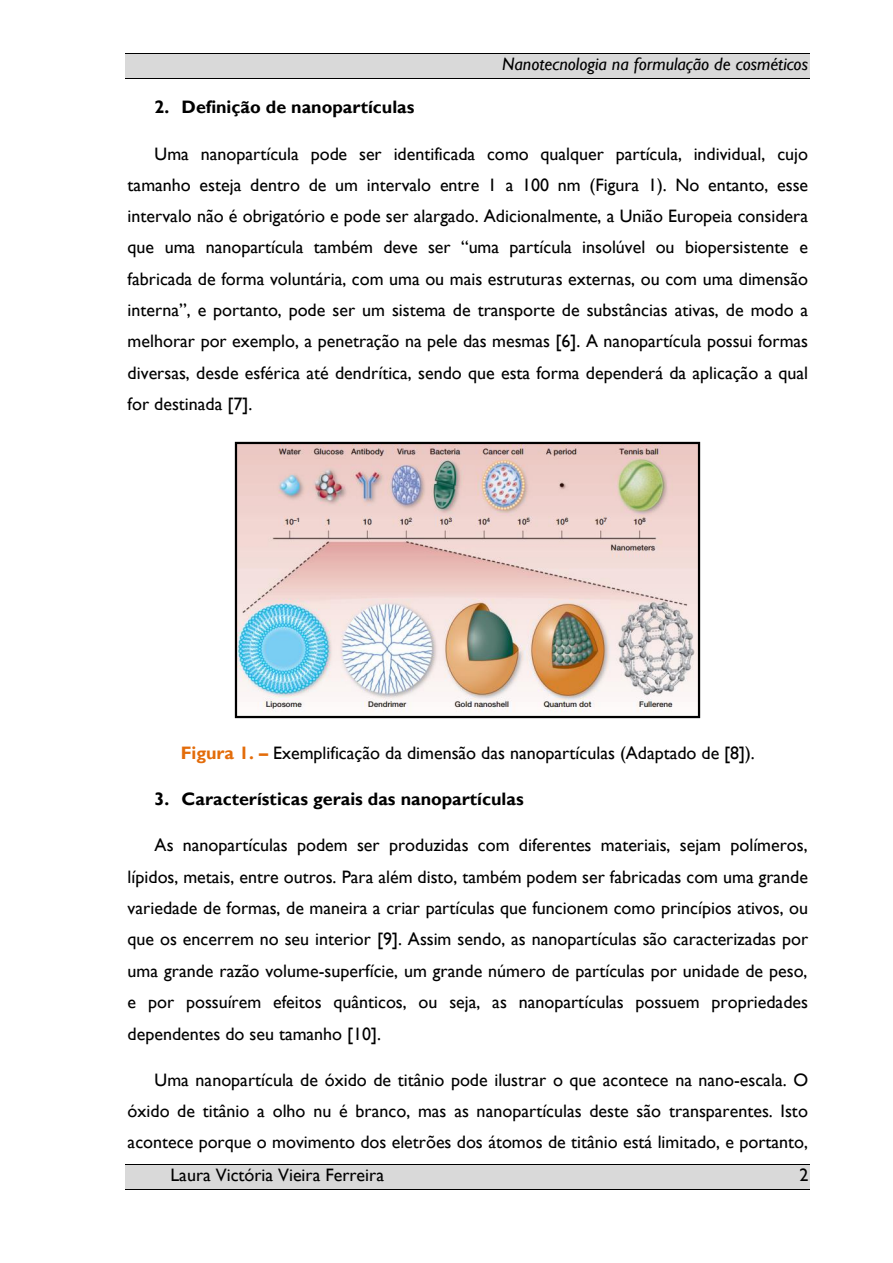
<style>
.page{position:relative;width:893px;height:1263px;background:#fff}
.page>*{position:absolute;margin:0;border:0;box-sizing:border-box;transform-origin:0 0}
.t1{font:18px/31.3px "Gill Sans MT";color:#000;text-align:justify}
.t2{font:700 18px "Gill Sans MT";color:#000}
.t3{font:italic 18px "Gill Sans MT";color:#000}
.s1{font-weight:700;color:#e36c0a}
</style>
<div class="page">
<div style="left:125px;top:54px;width:685px;height:24px;background:#d9d9d9"></div>
<hr style="left:125px;top:53px;width:685px;height:1px;background:#000">
<hr style="left:125px;top:78px;width:685px;height:1px;background:#000">
<div style="left:125px;top:1165px;width:685px;height:24px;background:#d9d9d9"></div>
<hr style="left:125px;top:1164px;width:685px;height:1px;background:#000">
<hr style="left:125px;top:1189px;width:685px;height:1px;background:#000">
<img style="left:238px;top:445px;width:459px;height:267px">
<div style="left:235px;top:442px;width:465px;height:276px;border:2px solid #000"></div>
<p class="t3" style="left:502px;top:53px;width:307px">Nanotecnologia na formulação de cosméticos</p>
<h1 class="t2" style="left:155px;top:97px;width:261px">2. Definição de nanopartículas</h1>
<p class="t1" style="left:128px;top:138px;width:682px;text-indent:27px">Uma nanopartícula pode ser identificada como qualquer partícula, individual, cujo tamanho esteja dentro de um intervalo entre 1 a 100 nm (Figura 1). No entanto, esse intervalo não é obrigatório e pode ser alargado. Adicionalmente, a União Europeia considera que uma nanopartícula também deve ser “uma partícula insolúvel ou biopersistente e fabricada de forma voluntária, com uma ou mais estruturas externas, ou com uma dimensão interna”, e portanto, pode ser um sistema de transporte de substâncias ativas, de modo a melhorar por exemplo, a penetração na pele das mesmas [6]. A nanopartícula possui formas diversas, desde esférica até dendrítica, sendo que esta forma dependerá da aplicação a qual for destinada [7].</p>
<p class="t1" style="left:181px;top:737px;width:575px"><span class="s1">Figura 1. –</span> Exemplificação da dimensão das nanopartículas (Adaptado de [8]).</p>
<h1 class="t2" style="left:155px;top:789px;width:371px">3. Características gerais das nanopartículas</h1>
<p class="t1" style="left:128px;top:829px;width:682px;text-indent:27px">As nanopartículas podem ser produzidas com diferentes materiais, sejam polímeros, lípidos, metais, entre outros. Para além disto, também podem ser fabricadas com uma grande variedade de formas, de maneira a criar partículas que funcionem como princípios ativos, ou que os encerrem no seu interior [9]. Assim sendo, as nanopartículas são caracterizadas por uma grande razão volume-superfície, um grande número de partículas por unidade de peso, e por possuírem efeitos quânticos, ou seja, as nanopartículas possuem propriedades dependentes do seu tamanho [10].</p>
<p class="t1" style="left:128px;top:1064px;width:682px;text-indent:27px">Uma nanopartícula de óxido de titânio pode ilustrar o que acontece na nano-escala. O óxido de titânio a olho nu é branco, mas as nanopartículas deste são transparentes. Isto acontece porque o movimento dos eletrões dos átomos de titânio está limitado, e portanto,</p>
<p class="t1" style="left:170px;top:1159px;width:215px">Laura Victória Vieira Ferreira</p>
<p class="t1" style="left:799px;top:1159px;width:10px">2</p>
</div>
